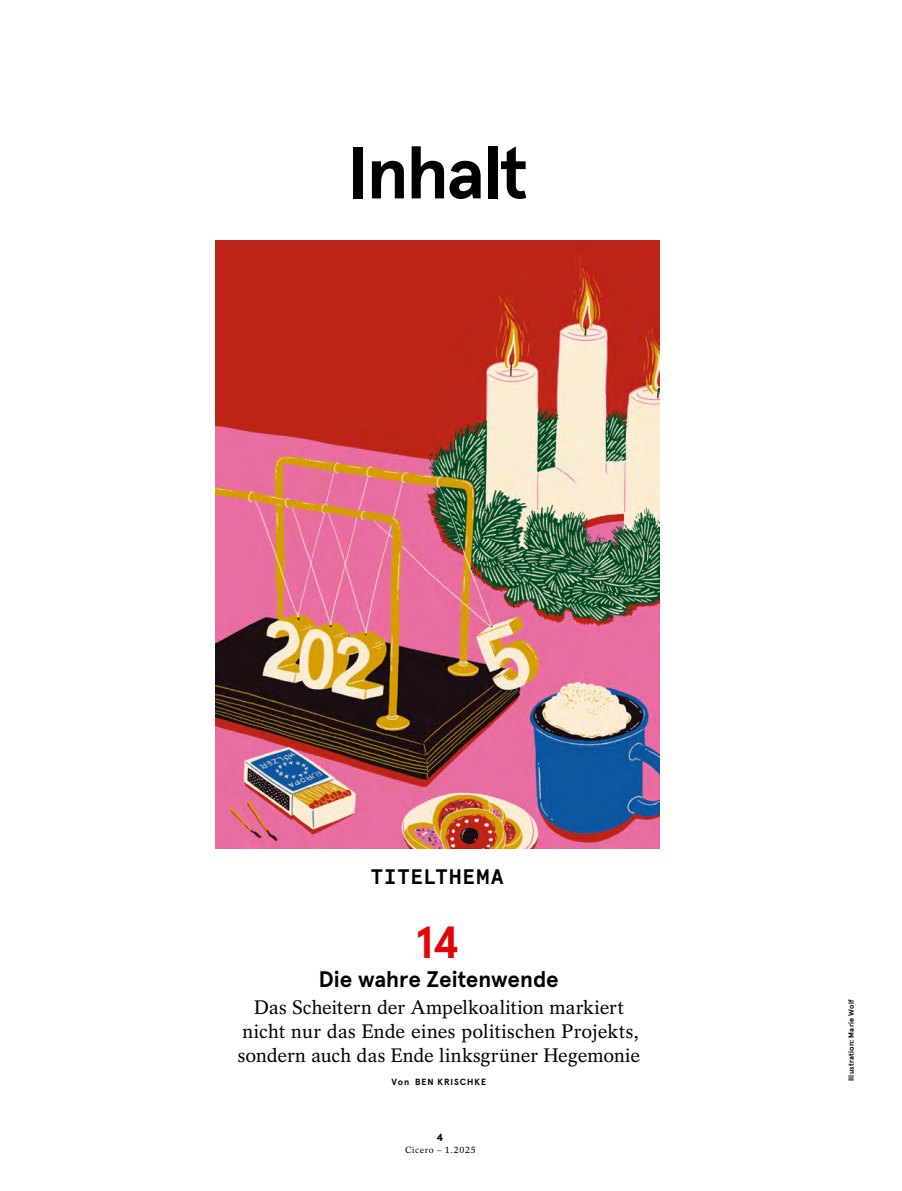
<style>
.page{position:relative;width:902px;height:1191px;background:#fff}
.page>*{position:absolute;margin:0;border:0;box-sizing:border-box;transform-origin:0 0}
.t1{font:700 73.5px "Apercu Pro";letter-spacing:-.03em;color:#000}
.t2{font:700 45px "Apercu Pro";color:#e3040a}
.t3{font:700 22.5px "Apercu Pro";letter-spacing:-.005em;color:#000}
.t4{font:700 21px "Apercu Mono Pro";letter-spacing:.02em;color:#000}
.t5{font:19.5px/24px "Rotation LT Std";letter-spacing:.005em;color:#000;text-align:center}
.t6{font:700 10.5px "Brown Std";color:#000}
.t7{font:700 9px "Apercu Pro";letter-spacing:.1em;color:#000}
.t8{font:9px "Rotation LT Std";letter-spacing:.06em;color:#000}
.t9{font:700 7.5px "Apercu Pro";letter-spacing:.025em;color:#000}
</style>
<div class="page">
<img style="left:216px;top:240px;width:443px;height:608px">
<h1 class="t1" style="left:347px;top:115px;width:182px">Inhalt</h1>
<p class="t4" style="left:370px;top:860px;width:135px">TITELTHEMA</p>
<h2 class="t2" style="left:416px;top:906px;width:44px">14</h2>
<p class="t3" style="left:319px;top:962px;width:241px">Die wahre Zeitenwende</p>
<p class="t5" style="left:238px;top:995px;width:404px">Das Scheitern der Ampelkoalition markiert nicht nur das Ende eines politischen Projekts, sondern auch das Ende linksgrüner Hegemonie</p>
<p class="t7" style="left:391px;top:1074px;width:96px">Von BEN KRISCHKE</p>
<p class="t6" style="left:437px;top:1130px;width:8px">4</p>
<p class="t8" style="left:405px;top:1145px;width:72px">Cicero – 1.2025</p>
<p class="t9" style="left:845px;top:1081px;width:83px;rotate:-90deg">Illustration: Marie Wolf</p>
</div>
